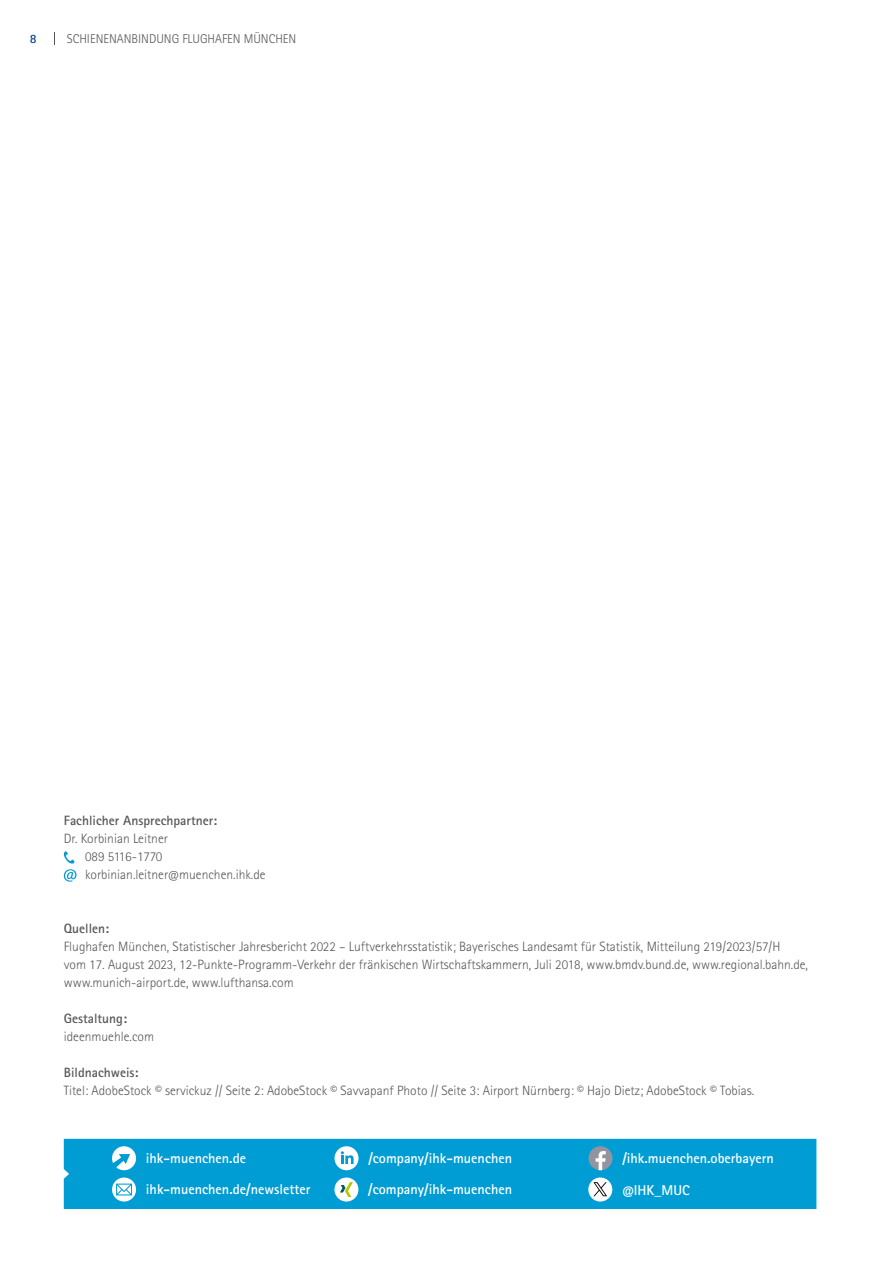
<style>
.page{position:relative;width:893px;height:1263px;background:#fff}
.page>*{position:absolute;margin:0;border:0;box-sizing:border-box;transform-origin:0 0}
.t1{font:700 14.25px "Rotis Sans Serif Std";color:#fff}
.t2{font:300 13.5px/18px "Rotis Sans Serif Std";color:#565655}
.t3{font:700 13.5px "Rotis Sans Serif Std";color:#565655}
.t4{font:300 12.75px "Rotis Sans Serif Std";color:#565655}
.t5{font:700 12.75px "Rotis Sans Serif Std";color:#004888}
</style>
<div class="page">
<svg style="left:64px;top:851px;width:10px;height:12px"></svg>
<svg style="left:63px;top:869px;width:14px;height:13px"></svg>
<div style="left:64px;top:1139px;width:752px;height:70px;background:#009dd4"></div>
<div style="left:334px;top:1146px;width:24px;height:24px;background:#fff;border-radius:50%"></div>
<svg style="left:341px;top:1151px;width:13px;height:13px"></svg>
<svg style="left:112px;top:1177px;width:24px;height:24px"></svg>
<svg style="left:116px;top:1183px;width:16px;height:12px"></svg>
<svg style="left:112px;top:1146px;width:24px;height:24px"></svg>
<div style="left:334px;top:1177px;width:24px;height:24px;background:#fff;border-radius:50%"></div>
<svg style="left:340px;top:1182px;width:13px;height:15px"></svg>
<div style="left:588px;top:1146px;width:24px;height:24px;background:#92949f;border-radius:50%"></div>
<svg style="left:596px;top:1151px;width:10px;height:19px"></svg>
<div style="left:588px;top:1177px;width:24px;height:24px;background:#fff;border-radius:50%"></div>
<svg style="left:593px;top:1182px;width:14px;height:14px"></svg>
<p class="t5" style="left:30px;top:31px;width:8px">8</p>
<p class="t4" style="left:67px;top:31px;width:231px">SCHIENENANBINDUNG FLUGHAFEN MÜNCHEN</p>
<p class="t3" style="left:64px;top:812px;width:155px">Fachlicher Ansprechpartner:</p>
<p class="t2" style="left:85px;top:830px;width:182px;text-indent:-21px">Dr. Korbinian Leitner<br>089 5116-1770 korbinian.leitner@muenchen.ihk.de</p>
<p class="t3" style="left:64px;top:920px;width:47px">Quellen:</p>
<p class="t2" style="left:64px;top:938px;width:746px">Flughafen München, Statistischer Jahresbericht 2022 – Luftverkehrsstatistik; Bayerisches Landesamt für Statistik, Mitteilung 219/2023/57/H<br>vom 17. August 2023, 12-Punkte-Programm-Verkehr der fränkischen Wirtschaftskammern, Juli 2018, www.bmdv.bund.de, www.regional.bahn.de, www.munich-airport.de, www.lufthansa.com</p>
<p class="t3" style="left:64px;top:1010px;width:65px">Gestaltung:</p>
<p class="t2" style="left:64px;top:1028px;width:92px">ideenmuehle.com</p>
<p class="t3" style="left:64px;top:1064px;width:76px">Bildnachweis:</p>
<p class="t2" style="left:64px;top:1082px;width:692px">Titel: AdobeStock © servickuz // Seite 2: AdobeStock © Savvapanf Photo // Seite 3: Airport Nürnberg: © Hajo Dietz; AdobeStock © Tobias.</p>
<p class="t1" style="left:146px;top:1149px;width:102px">ihk-muenchen.de</p>
<p class="t1" style="left:146px;top:1180px;width:166px">ihk-muenchen.de/newsletter</p>
<p class="t1" style="left:368px;top:1149px;width:145px">/company/ihk-muenchen</p>
<p class="t1" style="left:368px;top:1180px;width:145px">/company/ihk-muenchen</p>
<p class="t1" style="left:622px;top:1149px;width:153px">/ihk.muenchen.oberbayern</p>
<p class="t1" style="left:622px;top:1181px;width:69px">@IHK_MUC</p>
</div>
